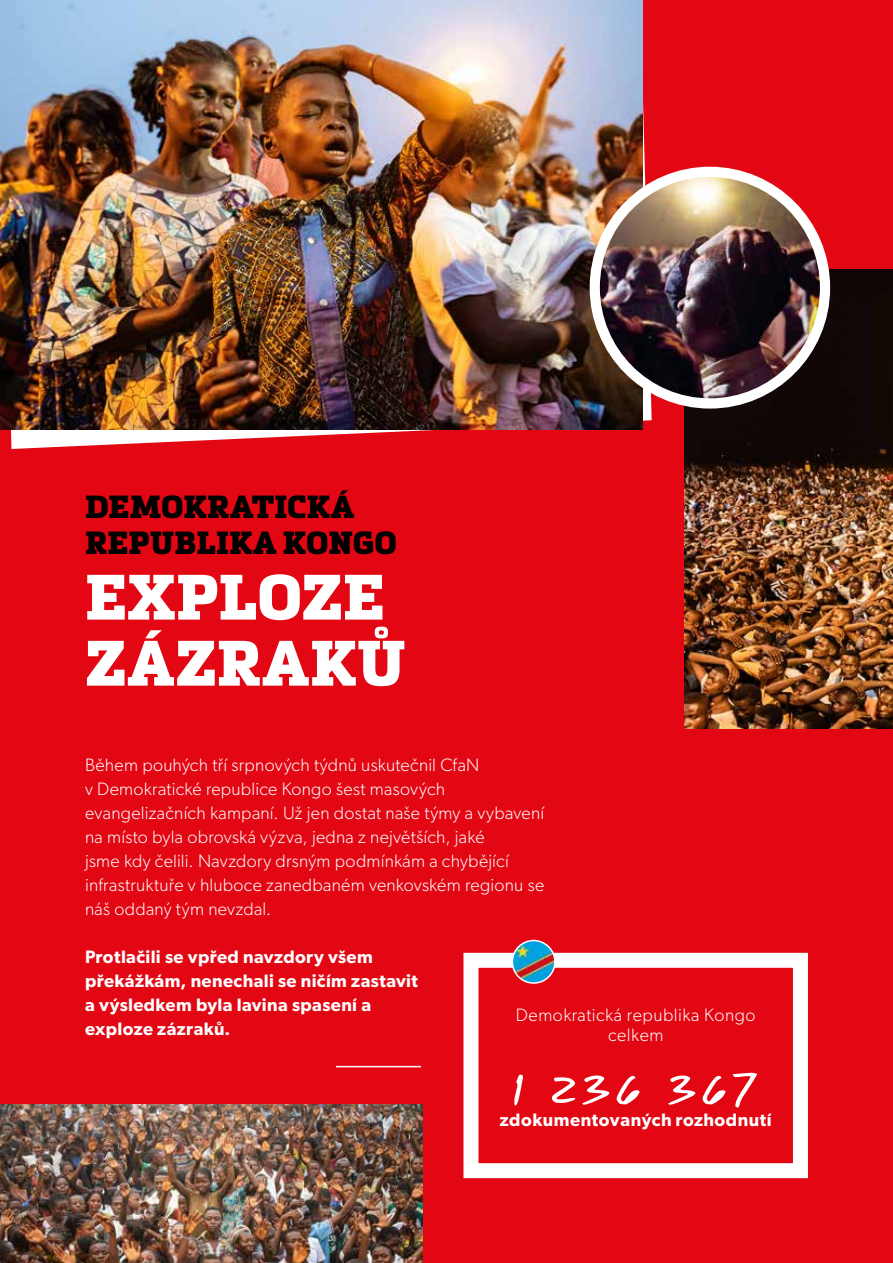
<style>
.page{position:relative;width:893px;height:1263px;background:#e30613}
.page>*{position:absolute;margin:0;border:0;box-sizing:border-box;transform-origin:0 0}
.t1{font:72px "Sophia Bella DEMO";color:#fff}
.t2{font:900 63px/66px "Metronic Slab Pro";letter-spacing:.005em;color:#fff}
.t3{font:900 31.5px/36px "Metronic Slab Pro";color:#000}
.t4{font:300 18px/24px "Gibson";letter-spacing:.015em;color:#fff}
.t5{font:600 18px/24px "Gibson";letter-spacing:.02em;color:#fff}
</style>
<div class="page">
<img style="left:684px;top:269px;width:209px;height:460px">
<svg style="left:0;top:103px;width:652px;height:346px"></svg>
<img style="left:0;top:0;width:643px;height:429px">
<hr style="left:336px;top:1066px;width:85px;height:1px;background:#fff">
<div style="left:463px;top:953px;width:345px;height:225px;border:15px solid #fff"></div>
<img style="left:512px;top:941px;width:43px;height:41px">
<div style="left:512px;top:940px;width:44px;height:44px;border:2px solid #fff;border-radius:50%"></div>
<img style="left:595px;top:172px;width:230px;height:227px">
<div style="left:590px;top:167px;width:240px;height:242px;border:10px solid #fff;border-radius:50%"></div>
<img style="left:0;top:1104px;width:422px;height:159px">
<h3 class="t3" style="left:85px;top:489px;width:313px">DEMOKRATICKÁ<br>REPUBLIKA KONGO</h3>
<h2 class="t2" style="left:85px;top:565px;width:322px">EXPLOZE<br>ZÁZRAKŮ</h2>
<p class="t4" style="left:85px;top:752px;width:461px">Během pouhých tří srpnových týdnů uskutečnil CfaN<br>v Demokratické republice Kongo šest masových evangelizačních kampaní. Už jen dostat naše týmy a vybavení na místo byla obrovská výzva, jedna z největších, jaké<br>jsme kdy čelili. Navzdory drsným podmínkám a chybějící infrastruktuře v hluboce zanedbaném venkovském regionu se náš oddaný tým nevzdal.</p>
<p class="t5" style="left:85px;top:944px;width:334px">Protlačili se vpřed navzdory všem překážkám, nenechali se ničím zastavit a výsledkem byla lavina spasení a exploze zázraků.</p>
<p class="t4" style="left:516px;top:1005px;width:241px;line-height:19.5px;text-align:center">Demokratická republika Kongo celkem</p>
<h1 class="t1" style="left:511px;top:1040px;width:251px">1 236 367</h1>
<p class="t5" style="left:500px;top:1107px;width:273px">zdokumentovaných rozhodnutí</p>
</div>
